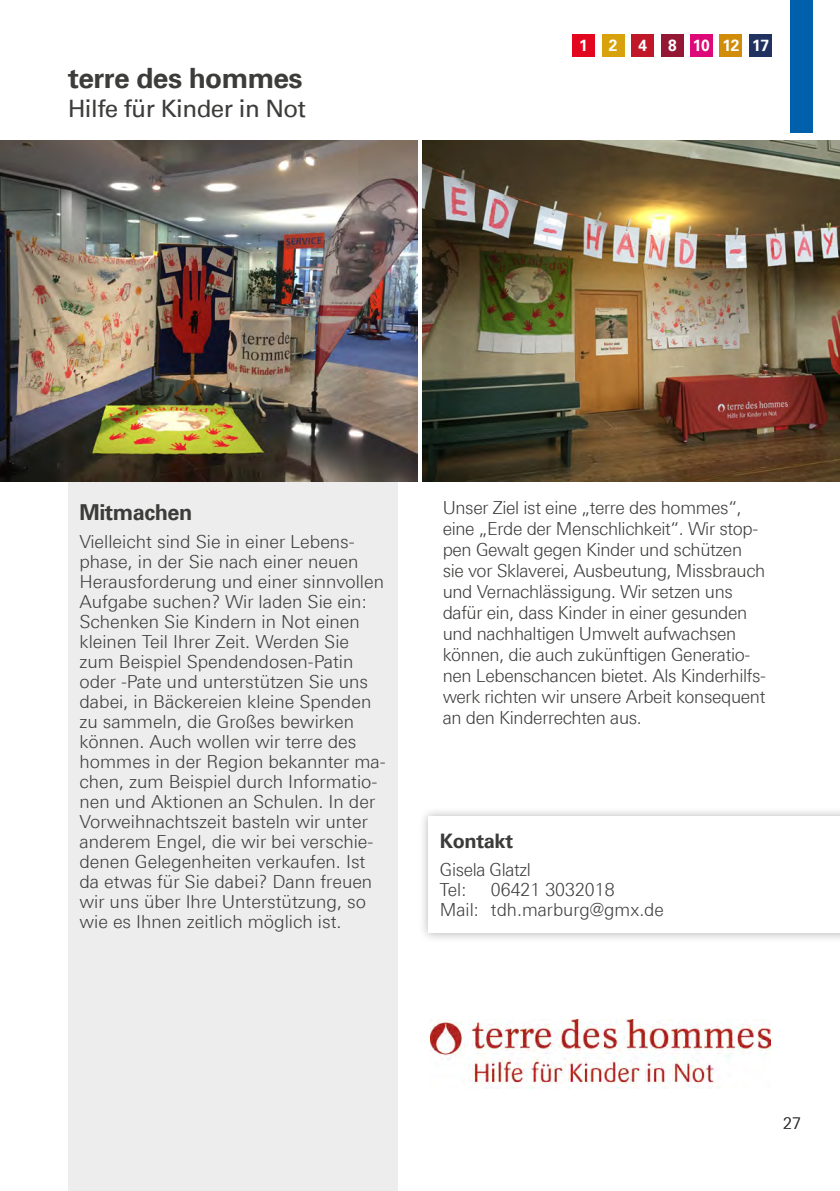
<style>
.page{position:relative;width:840px;height:1191px;background:#fff}
.page>*{position:absolute;margin:0;border:0;box-sizing:border-box;transform-origin:0 0}
.Überschrift_dick{font:700 28px "Univers";letter-spacing:-.02em;color:#3c3c3b}
.Überschrift_dick-2{font:24px "Univers";letter-spacing:-.02em;color:#3c3c3b}
.Überschrift_dick-3{font:700 22px "Univers";letter-spacing:-.02em;color:#3c3c3b}
.Überschrift_dick-4{font:700 20px "Univers";letter-spacing:-.02em;color:#3c3c3b}
.t1{font:300 18px/20px "Linotype Univers 330";color:#3c3c3b}
.t2{font:300 18px/21px "Linotype Univers 330";letter-spacing:-.02em;color:#3c3c3b}
.Überschrift_dick-5{font:700 16px "Univers";color:#fff}
.t3{font:300 16px "Linotype Univers 330";color:#3c3c3b}
</style>
<div class="page">
<div style="left:68px;top:481px;width:329px;height:710px;background:#ededed"></div>
<img style="left:430px;top:1019px;width:339px;height:70px">
<div style="left:689px;top:34px;width:23px;height:23px;background:#dd0978"></div>
<div style="left:601px;top:34px;width:23px;height:23px;background:#d7a20b"></div>
<div style="left:571px;top:34px;width:23px;height:23px;background:#e2061f"></div>
<div style="left:719px;top:34px;width:22px;height:23px;background:#d18d0a"></div>
<div style="left:631px;top:34px;width:22px;height:23px;background:#c01729"></div>
<div style="left:748px;top:34px;width:23px;height:23px;background:#213261"></div>
<div style="left:660px;top:34px;width:23px;height:23px;background:#941733"></div>
<div style="left:418px;top:806px;width:421px;height:137px;background:#000;opacity:.3"></div>
<div style="left:428px;top:816px;width:411px;height:117px;background:#fff"></div>
<img style="left:0;top:140px;width:417px;height:341px">
<img style="left:422px;top:140px;width:417px;height:341px">
<div style="left:789px;top:0;width:23px;height:132px;background:#0060ac"></div>
<p class="Überschrift_dick" style="left:68px;top:62px;width:236px">terre des hommes</p>
<p class="Überschrift_dick-2" style="left:68px;top:94px;width:239px">Hilfe für Kinder in Not</p>
<p class="Überschrift_dick-5" style="left:578px;top:36px;width:10px">1</p>
<p class="Überschrift_dick-5" style="left:608px;top:36px;width:10px">2</p>
<p class="Überschrift_dick-5" style="left:638px;top:36px;width:10px">4</p>
<p class="Überschrift_dick-5" style="left:667px;top:36px;width:10px">8</p>
<p class="Überschrift_dick-5" style="left:692px;top:36px;width:18px">10</p>
<p class="Überschrift_dick-5" style="left:722px;top:36px;width:18px">12</p>
<p class="Überschrift_dick-5" style="left:751px;top:36px;width:18px">17</p>
<p class="Überschrift_dick-3" style="left:79px;top:499px;width:114px">Mitmachen</p>
<p class="t1" style="left:79px;top:531px;width:307px">Vielleicht sind Sie in einer Lebens&shy;phase, in der Sie nach einer neuen Herausforderung und einer sinnvollen Aufgabe suchen? Wir laden Sie ein:<br>Schenken Sie Kindern in Not einen kleinen Teil Ihrer Zeit. Werden Sie zum Beispiel Spendendosen-Patin oder -Pate und unterstützen Sie uns dabei, in Bäckereien kleine Spenden zu sammeln, die Großes bewirken können. Auch wollen wir terre des hommes in der Region bekannter ma&shy;chen, zum Beispiel durch Informatio&shy;nen und Aktionen an Schulen. In der Vorweihnachtszeit basteln wir unter anderem Engel, die wir bei verschie&shy;denen Gelegenheiten verkaufen. Ist da etwas für Sie dabei? Dann freuen wir uns über Ihre Unterstützung, so wie es Ihnen zeitlich möglich ist.</p>
<p class="t2" style="left:442px;top:497px;width:325px">Unser Ziel ist eine „terre des hommes“, eine „Erde der Menschlichkeit“. Wir stop&shy;pen Gewalt gegen Kinder und schützen sie vor Sklaverei, Ausbeutung, Missbrauch und Vernachlässigung. Wir setzen uns dafür ein, dass Kinder in einer gesunden und nachhaltigen Umwelt aufwachsen können, die auch zukünftigen Generatio&shy;nen Lebenschancen bietet. Als Kinderhilfs&shy;werk richten wir unsere Arbeit konsequent an den Kinderrechten aus.</p>
<p class="Überschrift_dick-4" style="left:439px;top:829px;width:75px">Kontakt</p>
<p class="t2" style="left:439px;top:859px;width:93px">Gisela Glatzl</p>
<p class="t1" style="left:439px;top:879px;width:28px">Tel:</p>
<p class="t1" style="left:490px;top:879px;width:125px">06421 3032018</p>
<p class="t1" style="left:439px;top:899px;width:225px">Mail: tdh.marburg@gmx.de</p>
<p class="t3" style="left:782px;top:1113px;width:19px">27</p>
</div>
